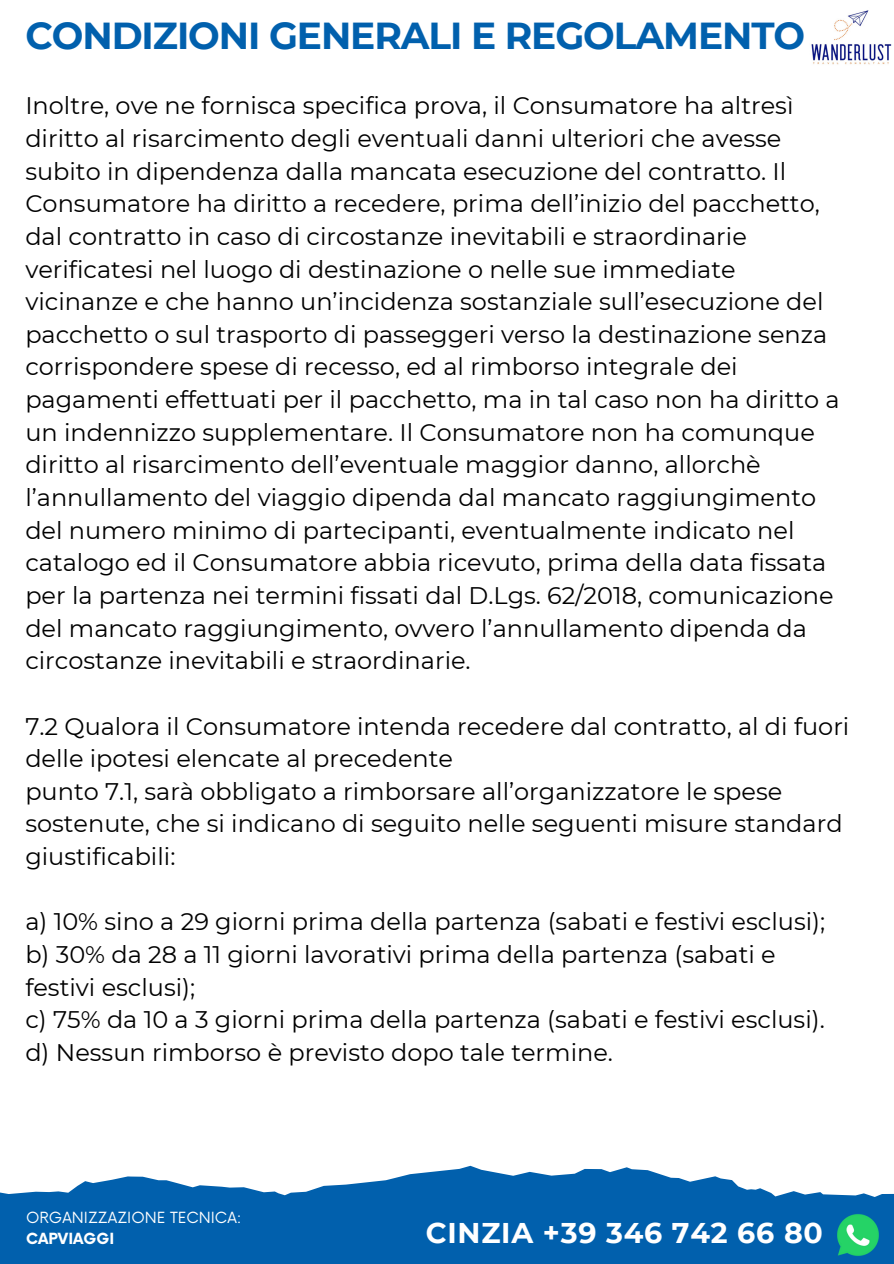
<style>
.page{position:relative;width:894px;height:1264px;background:#fff}
.page>*{position:absolute;margin:0;border:0;box-sizing:border-box;transform-origin:0 0}
.t1{font:700 37.5px "Montserrat";letter-spacing:-.03em;color:#0160ad}
.t2{font:700 28.5px "Montserrat";letter-spacing:.025em;color:#fff}
.t3{font:24px/32.7px "Montserrat";color:#000}
.t4{font:15px "Now";color:#fff}
.t5{font:700 15px "Now";color:#fff}
</style>
<div class="page">
<svg style="left:0;top:1165px;width:893px;height:98px;fill:#0160ad"></svg>
<img style="left:837px;top:1213px;width:41px;height:42px">
<img style="left:811px;top:10px;width:81px;height:55px">
<p class="t1" style="left:25px;top:12px;width:781px">CONDIZIONI GENERALI E REGOLAMENTO</p>
<h1 class="t3" style="left:25px;top:89px;width:815px">Inoltre, ove ne fornisca specifica prova, il Consumatore ha altresì diritto al risarcimento degli eventuali danni ulteriori che avesse subito in dipendenza dalla mancata esecuzione del contratto. Il Consumatore ha diritto a recedere, prima dell’inizio del pacchetto, dal contratto in caso di circostanze inevitabili e straordinarie verificatesi nel luogo di destinazione o nelle sue immediate vicinanze e che hanno un’incidenza sostanziale sull’esecuzione del pacchetto o sul trasporto di passeggeri verso la destinazione senza corrispondere spese di recesso, ed al rimborso integrale dei pagamenti effettuati per il pacchetto, ma in tal caso non ha diritto a un indennizzo supplementare. Il Consumatore non ha comunque diritto al risarcimento dell’eventuale maggior danno, allorchè l’annullamento del viaggio dipenda dal mancato raggiungimento del numero minimo di partecipanti, eventualmente indicato nel catalogo ed il Consumatore abbia ricevuto, prima della data fissata per la partenza nei termini fissati dal D.Lgs. 62/2018, comunicazione del mancato raggiungimento, ovvero l’annullamento dipenda da circostanze inevitabili e straordinarie.</h1>
<h3 class="t3" style="left:25px;top:709px;width:825px">7.2 Qualora il Consumatore intenda recedere dal contratto, al di fuori delle ipotesi elencate al precedente<br>punto 7.1, sarà obbligato a rimborsare all’organizzatore le spese sostenute, che si indicano di seguito nelle seguenti misure standard giustificabili:</h3>
<h3 class="t3" style="left:25px;top:905px;width:801px">a) 10% sino a 29 giorni prima della partenza (sabati e festivi esclusi); b) 30% da 28 a 11 giorni lavorativi prima della partenza (sabati e festivi esclusi);<br>c) 75% da 10 a 3 giorni prima della partenza (sabati e festivi esclusi). d) Nessun rimborso è previsto dopo tale termine.</h3>
<h3 class="t4" style="left:26px;top:1209px;width:217px">ORGANIZZAZIONE TECNICA:</h3>
<p class="t5" style="left:26px;top:1229px;width:90px">CAPVIAGGI</p>
<h2 class="t2" style="left:425px;top:1215px;width:398px">CINZIA +39 346 742 66 80</h2>
</div>
